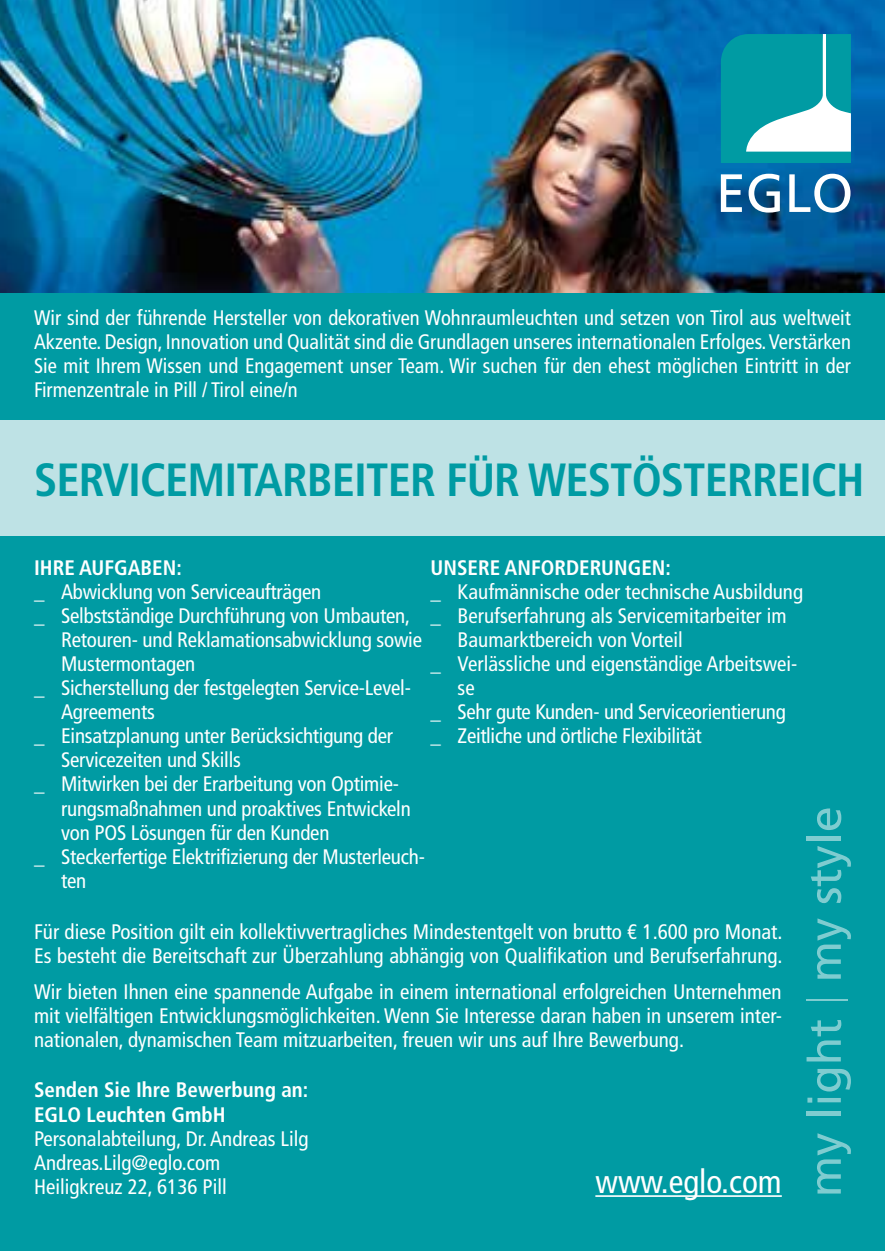
<style>
.page{position:relative;width:885px;height:1251px;background:#fff}
.page>*{position:absolute;margin:0;border:0;box-sizing:border-box;transform-origin:0 0}
.t1{font:700 condensed 46.5px "Frutiger";letter-spacing:-.02em;color:#009ba3}
.t2{font:condensed 33px "Frutiger";color:#fff}
.t3{font:condensed 21px/24px "Frutiger";letter-spacing:-.01em;color:#fff}
.t4{font:700 condensed 21px/24px "Frutiger";color:#fff}
</style>
<div class="page">
<div style="left:0;top:0;width:884px;height:1250px;background:#009ba3"></div>
<img style="left:0;top:0;width:884px;height:292px">
<div style="left:0;top:420px;width:884px;height:116px;background:#bee2e5"></div>
<svg style="left:720px;top:34px;width:130px;height:129px"></svg>
<svg style="left:720px;top:174px;width:21px;height:38px"></svg>
<svg style="left:748px;top:174px;width:31px;height:38px"></svg>
<svg style="left:789px;top:174px;width:61px;height:38px"></svg>
<svg style="left:817px;top:1133px;width:33px;height:60px"></svg>
<svg style="left:806px;top:1111px;width:34px;height:3px"></svg>
<svg style="left:807px;top:1097px;width:5px;height:5px"></svg>
<div style="left:817px;top:1097px;width:23px;height:5px;background:#7fccd0"></div>
<svg style="left:817px;top:1069px;width:33px;height:22px"></svg>
<svg style="left:806px;top:1020px;width:35px;height:41px"></svg>
<hr style="left:806px;top:999px;width:41px;height:1px;background:#fff">
<svg style="left:817px;top:918px;width:33px;height:60px"></svg>
<svg style="left:811px;top:846px;width:39px;height:56px"></svg>
<hr style="left:806px;top:836px;width:34px;height:4px;background:#7fccd0">
<svg style="left:817px;top:808px;width:24px;height:21px"></svg>
<hr style="left:595px;top:1194px;width:186px;height:2px;background:#fff">
<p class="t3" style="left:34px;top:305px;width:818px;text-align:justify">Wir sind der führende Hersteller von dekorativen Wohnraumleuchten und setzen von Tirol aus weltweit Akzente. Design, Innovation und Qualität sind die Grundlagen unseres internationalen Erfolges. Verstärken Sie mit Ihrem Wissen und Engagement unser Team. Wir suchen für den ehest möglichen Eintritt in der Firmenzentrale in Pill / Tirol eine/n</p>
<h1 class="t1" style="left:34px;top:451px;width:832px">SERVICEMITARBEITER FÜR WESTÖSTERREICH</h1>
<p class="t4" style="left:34px;top:556px;width:149px">IHRE AUFGABEN:</p>
<p class="t3" style="left:34px;top:580px;width:289px">_ Abwicklung von Serviceaufträgen</p>
<p class="t3" style="left:34px;top:604px;width:377px">_ Selbstständige Durchführung von Umbauten,</p>
<p class="t3" style="left:61px;top:628px;width:362px">Retouren- und Reklamationsabwicklung sowie</p>
<p class="t3" style="left:61px;top:652px;width:136px">Mustermontagen</p>
<p class="t3" style="left:34px;top:676px;width:378px">_ Sicherstellung der festgelegten Service-Level-</p>
<p class="t3" style="left:61px;top:700px;width:95px">Agreements</p>
<p class="t3" style="left:34px;top:724px;width:360px">_ Einsatzplanung unter Berücksichtigung der</p>
<p class="t3" style="left:61px;top:748px;width:181px">Servicezeiten und Skills</p>
<p class="t3" style="left:34px;top:772px;width:366px">_ Mitwirken bei der Erarbeitung von Optimie-</p>
<p class="t3" style="left:61px;top:796px;width:351px">rungsmaßnahmen und proaktives Entwickeln</p>
<p class="t3" style="left:61px;top:820px;width:270px">von POS Lösungen für den Kunden</p>
<p class="t3" style="left:34px;top:844px;width:392px">_ Steckerfertige Elektrifizierung der Musterleuch-</p>
<p class="t3" style="left:61px;top:868px;width:27px">ten</p>
<p class="t4" style="left:430px;top:556px;width:242px">UNSERE ANFORDERUNGEN:</p>
<p class="t3" style="left:430px;top:580px;width:374px">_ Kaufmännische oder technische Ausbildung</p>
<p class="t3" style="left:430px;top:604px;width:357px">_ Berufserfahrung als Servicemitarbeiter im</p>
<p class="t3" style="left:457px;top:628px;width:227px">Baumarktbereich von Vorteil</p>
<p class="t3" style="left:430px;top:652px;width:368px">_ Verlässliche und eigenständige Arbeitswei-</p>
<p class="t3" style="left:457px;top:676px;width:19px">se</p>
<p class="t3" style="left:430px;top:700px;width:356px">_ Sehr gute Kunden- und Serviceorientierung</p>
<p class="t3" style="left:430px;top:724px;width:272px">_ Zeitliche und örtliche Flexibilität</p>
<p class="t3" style="left:34px;top:919px;width:750px">Für diese Position gilt ein kollektivvertragliches Mindestentgelt von brutto € 1.600 pro Monat.<br>Es besteht die Bereitschaft zur Überzahlung abhängig von Qualifikation und Berufserfahrung.</p>
<p class="t3" style="left:34px;top:979px;width:749px;text-align:justify">Wir bieten Ihnen eine spannende Aufgabe in einem international erfolgreichen Unternehmen mit vielfältigen Entwicklungsmöglichkeiten. Wenn Sie Interesse daran haben in unserem inter&shy;nationalen, dynamischen Team mitzuarbeiten, freuen wir uns auf Ihre Bewerbung.</p>
<p class="t4" style="left:34px;top:1077px;width:276px">Senden Sie Ihre Bewerbung an:<br>EGLO Leuchten GmbH</p>
<p class="t3" style="left:34px;top:1126px;width:276px">Personalabteilung, Dr. Andreas Lilg<br>Andreas.Lilg@eglo.com<br>Heiligkreuz 22, 6136 Pill</p>
<h2 class="t2" style="left:595px;top:1161px;width:188px">www.eglo.com</h2>
</div>
